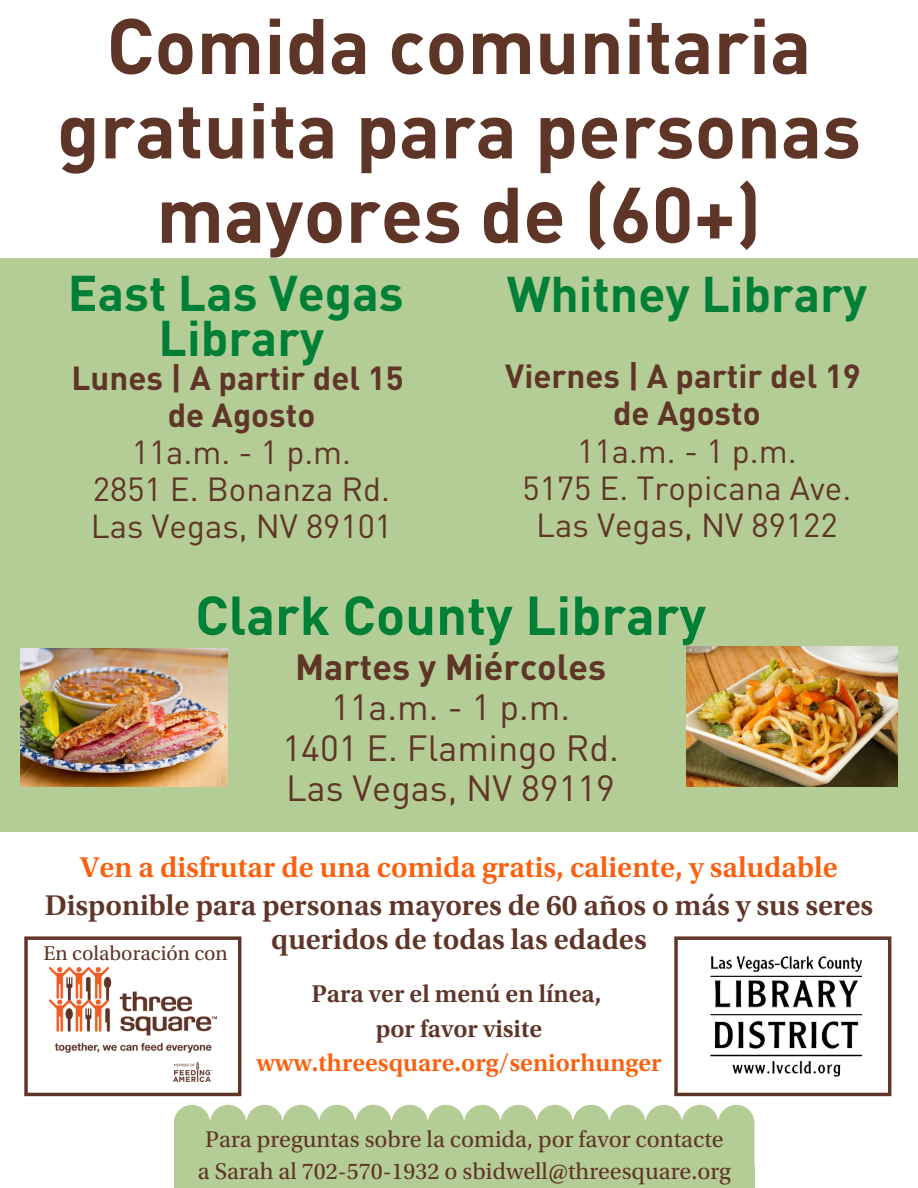
<style>
.page{position:relative;width:918px;height:1188px;background:#fff}
.page>*{position:absolute;margin:0;border:0;box-sizing:border-box;transform-origin:0 0}
.t1{font:700 77.4px/84.3px "DIN Pro";color:#5f3528;text-align:center}
.t2{font:700 54px "DIN Pro";color:#008037}
.t3{font:700 49.5px/45px "DIN Pro";color:#008037;text-align:center}
.t4{font:36px/40.5px "DIN Pro";color:#5f3528;text-align:center}
.t5{font:700 36px "DIN Pro";color:#5f3528}
.t6{font:33px/37.2px "DIN Pro";color:#5f3528;text-align:center}
.t7{font:700 33px/37.2px "DIN Pro";color:#5f3528;text-align:center}
.t8{font:600 30px/33.8px "Utopia Std";color:#5f3528;text-align:center}
.t9{font:600 30px "Utopia Std";color:#fa610e}
.t10{font:600 25.5px/34.8px "Utopia Std";color:#5f3528;text-align:center}
.t11{font:600 25.5px "Utopia Std";color:#fa610e}
.t12{font:24px/32.7px "Utopia Std";color:#5f3528;text-align:center}
.t13{font:21px "Utopia Std";color:#5f3528}
</style>
<div class="page">
<div style="left:0;top:258px;width:918px;height:574px;background:#b4cc95"></div>
<svg style="left:674px;top:936px;width:217px;height:160px"></svg>
<img style="left:706px;top:956px;width:160px;height:121px">
<svg style="left:24px;top:936px;width:217px;height:160px"></svg>
<div style="left:174px;top:1105px;width:581px;height:83px;background:#b4cc95"></div>
<img style="left:21px;top:649px;width:207px;height:138px">
<img style="left:687px;top:647px;width:210px;height:139px">
<h1 class="t1" style="left:57px;top:1px;width:806px">Comida comunitaria gratuita para personas mayores de (60+)</h1>
<h3 class="t3" style="left:68px;top:268px;width:337px">East Las Vegas<br>Library</h3>
<p class="t7" style="left:72px;top:358px;width:334px">Lunes | A partir del 15 de Agosto</p>
<p class="t6" style="left:91px;top:432px;width:303px">11a.m. - 1 p.m.<br>2851 E. Bonanza Rd.<br>Las Vegas, NV 89101</p>
<h3 class="t3" style="left:507px;top:269px;width:362px">Whitney Library</h3>
<p class="t7" style="left:505px;top:357px;width:357px">Viernes | A partir del 19 de Agosto</p>
<p class="t6" style="left:523px;top:431px;width:330px">11a.m. - 1 p.m.<br>5175 E. Tropicana Ave.<br>Las Vegas, NV 89122</p>
<h2 class="t2" style="left:195px;top:579px;width:512px">Clark County Library</h2>
<p class="t5" style="left:295px;top:642px;width:313px">Martes y Miércoles</p>
<p class="t4" style="left:283px;top:686px;width:338px">11a.m. - 1 p.m.<br>1401 E. Flamingo Rd.<br>Las Vegas, NV 89119</p>
<p class="t9" style="left:80px;top:855px;width:759px">Ven a disfrutar de una comida gratis, caliente, y saludable</p>
<p class="t8" style="left:45px;top:892px;width:830px">Disponible para personas mayores de 60 años o más y sus seres queridos de todas las edades</p>
<p class="t10" style="left:311px;top:978px;width:292px">Para ver el menú en línea, por favor visite</p>
<p class="t11" style="left:256px;top:1053px;width:407px">www.threesquare.org/seniorhunger</p>
<p class="t13" style="left:44px;top:944px;width:186px">En colaboración con</p>
<p class="t12" style="left:198px;top:1125px;width:535px">Para preguntas sobre la comida, por favor contacte a Sarah al 702-570-1932 o sbidwell@threesquare.org</p>
</div>
